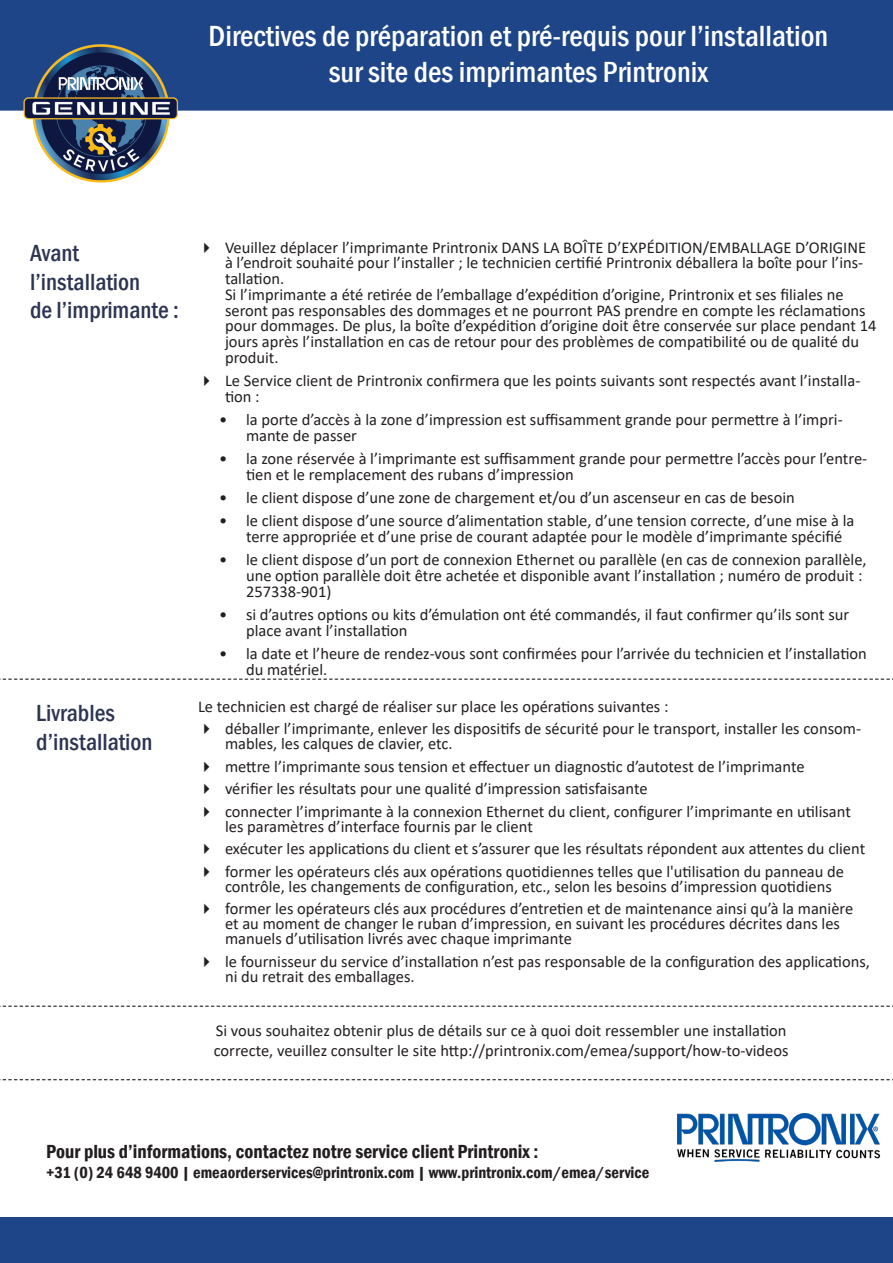
<style>
.page{position:relative;width:893px;height:1263px;background:#fff}
.page>*{position:absolute;margin:0;border:0;box-sizing:border-box;transform-origin:0 0}
.t1{font:500 condensed 30px/36px "Franklin Gothic";color:#fff;text-align:center}
.t2{font:500 condensed 24px/28.8px "Franklin Gothic";color:#2c3452}
.t3{font:600 condensed 19.5px "Franklin Gothic";color:#231f20}
.t4{font:16.5px/15.8px "Calibri";color:#231f20}
.t5{font:600 condensed 16.5px "Franklin Gothic";color:#231f20}
</style>
<div class="page">
<div style="left:0;top:0;width:893px;height:111px;background:#1d4587"></div>
<svg style="left:0;top:679px;width:893px;height:1px"></svg>
<svg style="left:0;top:1006px;width:893px;height:1px"></svg>
<svg style="left:0;top:1079px;width:893px;height:1px"></svg>
<img style="left:20px;top:29px;width:162px;height:154px">
<div style="left:0;top:1218px;width:893px;height:45px;background:#1d4587"></div>
<img style="left:677px;top:1113px;width:204px;height:49px">
<p class="t1" style="left:209px;top:18px;width:621px">Directives de préparation et pré-requis pour l’installation sur site des imprimantes Printronix</p>
<p class="t2" style="left:30px;top:238px;width:150px">Avant l’installation<br>de l’imprimante :</p>
<p class="t2" style="left:36px;top:699px;width:118px">Livrables d’installation</p>
<p class="t4" style="left:225px;top:239px;width:653px">Veuillez déplacer l’imprimante Printronix DANS LA BOÎTE D’EXPÉDITION/EMBALLAGE D’ORIGINE à l’endroit souhaité pour l’installer ; le technicien certifié Printronix déballera la boîte pour l’ins&shy;tallation.<br>Si l’imprimante a été retirée de l’emballage d’expédition d’origine, Printronix et ses filiales ne seront pas responsables des dommages et ne pourront PAS prendre en compte les réclamations pour dommages. De plus, la boîte d’expédition d’origine doit être conservée sur place pendant 14 jours après l’installation en cas de retour pour des problèmes de compatibilité ou de qualité du produit.</p>
<p class="t4" style="left:225px;top:372px;width:637px">Le Service client de Printronix confirmera que les points suivants sont respectés avant l’installa&shy;tion :</p>
<p class="t4" style="left:246px;top:411px;width:598px;text-indent:-27px">• la porte d’accès à la zone d’impression est suffisamment grande pour permettre à l’impri&shy;mante de passer</p>
<p class="t4" style="left:246px;top:450px;width:623px;text-indent:-27px">• la zone réservée à l’imprimante est suffisamment grande pour permettre l’accès pour l’entre&shy;tien et le remplacement des rubans d’impression</p>
<p class="t4" style="left:219px;top:489px;width:577px">• le client dispose d’une zone de chargement et/ou d’un ascenseur en cas de besoin</p>
<p class="t4" style="left:246px;top:512px;width:610px;text-indent:-27px">• le client dispose d’une source d’alimentation stable, d’une tension correcte, d’une mise à la terre appropriée et d’une prise de courant adaptée pour le modèle d’imprimante spécifié</p>
<p class="t4" style="left:246px;top:551px;width:622px;text-indent:-27px">• le client dispose d’un port de connexion Ethernet ou parallèle (en cas de connexion parallèle, une option parallèle doit être achetée et disponible avant l’installation ; numéro de produit :<br>257338-901)</p>
<p class="t4" style="left:246px;top:606px;width:605px;text-indent:-27px">• si d’autres options ou kits d’émulation ont été commandés, il faut confirmer qu’ils sont sur place avant l’installation</p>
<p class="t4" style="left:246px;top:645px;width:622px;text-indent:-27px">• la date et l’heure de rendez-vous sont confirmées pour l’arrivée du technicien et l’installation du matériel.</p>
<p class="t4" style="left:198px;top:698px;width:472px">Le technicien est chargé de réaliser sur place les opérations suivantes :</p>
<p class="t4" style="left:225px;top:721px;width:637px;line-height:15px">déballer l’imprimante, enlever les dispositifs de sécurité pour le transport, installer les consom&shy;mables, les calques de clavier, etc.</p>
<p class="t4" style="left:225px;top:758px;width:581px">mettre l’imprimante sous tension et effectuer un diagnostic d’autotest de l’imprimante</p>
<p class="t4" style="left:225px;top:780px;width:424px">vérifier les résultats pour une qualité d’impression satisfaisante</p>
<p class="t4" style="left:225px;top:803px;width:627px;line-height:15px">connecter l’imprimante à la connexion Ethernet du client, configurer l’imprimante en utilisant les paramètres d’interface fournis par le client</p>
<p class="t4" style="left:225px;top:840px;width:642px">exécuter les applications du client et s’assurer que les résultats répondent aux attentes du client</p>
<p class="t4" style="left:225px;top:863px;width:621px;line-height:15px">former les opérateurs clés aux opérations quotidiennes telles que l'utilisation du panneau de contrôle, les changements de configuration, etc., selon les besoins d’impression quotidiens</p>
<p class="t4" style="left:225px;top:901px;width:630px;line-height:15px">former les opérateurs clés aux procédures d’entretien et de maintenance ainsi qu’à la manière et au moment de changer le ruban d’impression, en suivant les procédures décrites dans les manuels d’utilisation livrés avec chaque imprimante</p>
<p class="t4" style="left:225px;top:953px;width:646px;line-height:15px">le fournisseur du service d’installation n’est pas responsable de la configuration des applications, ni du retrait des emballages.</p>
<p class="t4" style="left:214px;top:1020px;width:576px;line-height:19.8px">Si vous souhaitez obtenir plus de détails sur ce à quoi doit ressembler une installation correcte, veuillez consulter le site http://printronix.com/emea/support/how-to-videos</p>
<p class="t3" style="left:46px;top:1138px;width:494px">Pour plus d’informations, contactez notre service client Printronix :</p>
<p class="t5" style="left:46px;top:1161px;width:605px">+31 (0) 24 648 9400 | emeaorderservices@printronix.com | www.printronix.com/emea/service</p>
</div>
